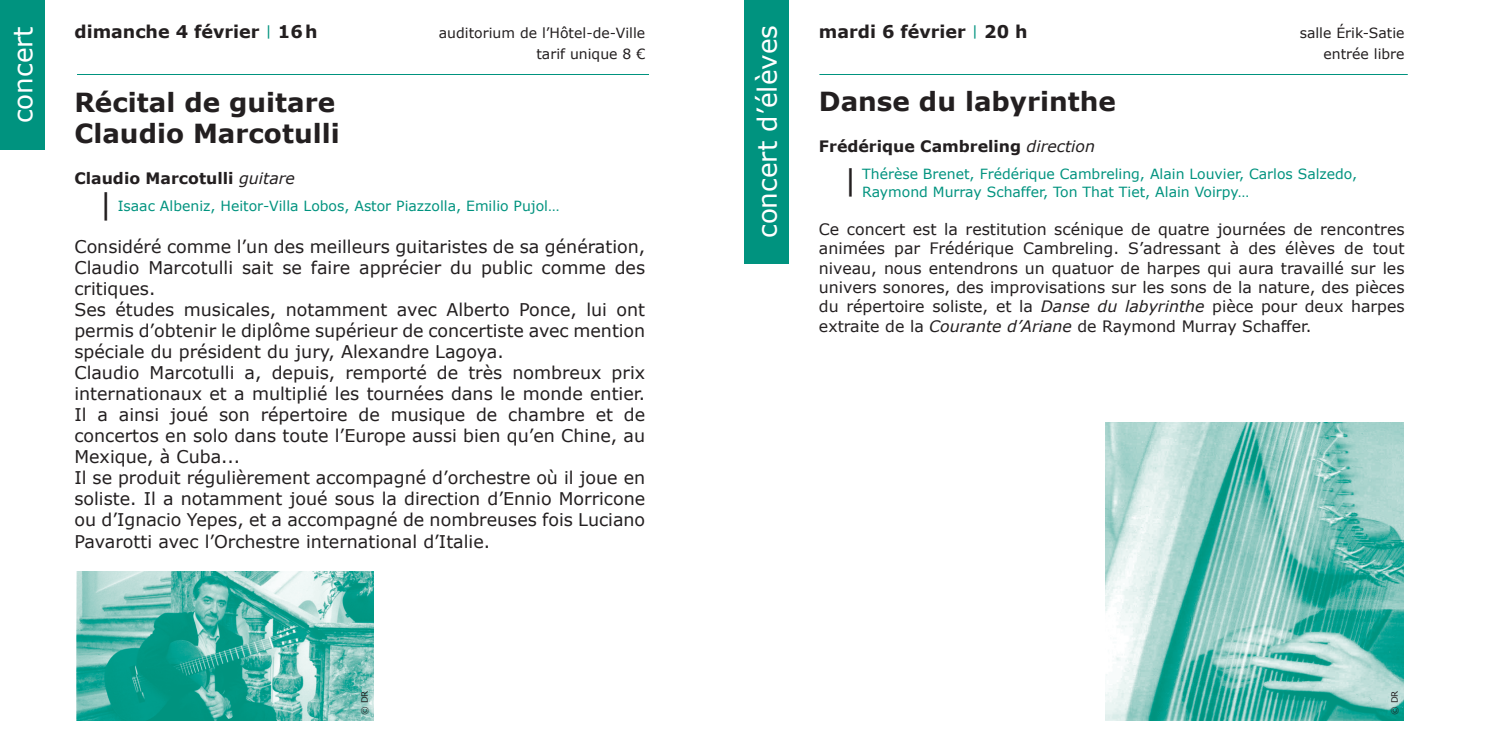
<style>
.page{position:relative;width:1489px;height:745px;background:#fff}
.page>*{position:absolute;margin:0;border:0;box-sizing:border-box;transform-origin:0 0}
.t1{font:700 26.25px/31.5px "Verdana";color:#231f20}
.t2{font:26.25px "Verdana";color:#fff}
.t3{font:17.5px/21px "Verdana";color:#231f20}
.t4{font:700 17.5px "Verdana";color:#231f20}
.t5{font:15.75px/19.2px "Verdana";color:#231f20;text-align:justify}
.t6{font:700 15.75px "Verdana";color:#231f20}
.t7{font:14px/17.5px "Verdana";color:#00937f}
.t8{font:14px/21px "Verdana";color:#231f20;text-align:right}
.t9{font:8.75px "Verdana";color:#231f20}
.s1{font-weight:400;font-size:14px;color:#00937f}
.s2{font-weight:400;font-style:italic}
.s3{font-size:29.75px;color:#231f20}
.s4{font-style:italic}
</style>
<div class="page">
<div style="left:0;top:0;width:45px;height:149px;background:#00937f"></div>
<div style="left:744px;top:0;width:45px;height:263px;background:#00937f"></div>
<hr style="left:77px;top:74px;width:572px;height:1px;background:#00937f">
<hr style="left:819px;top:74px;width:588px;height:1px;background:#00937f">
<img style="left:1105px;top:422px;width:298px;height:297px">
<img style="left:76px;top:571px;width:298px;height:148px">
<p class="t4" style="left:74px;top:21px;width:244px">dimanche 4 février <span class="s1">|</span> 16h</p>
<p class="t8" style="left:439px;top:22px;width:208px">auditorium de l’Hôtel-de-Ville tarif unique 8 €</p>
<h1 class="t1" style="left:74px;top:86px;width:267px">Récital de guitare<br>Claudio Marcotulli</h1>
<p class="t6" style="left:74px;top:168px;width:222px">Claudio Marcotulli <span class="s2">guitare</span></p>
<p class="t7" style="left:99px;top:197px;width:462px"><span class="s3">|</span> Isaac Albeniz, Heitor-Villa Lobos, Astor Piazzolla, Emilio Pujol…</p>
<p class="t3" style="left:74px;top:235px;width:572px">Considéré comme l’un des meilleurs guitaristes de sa génération, Claudio Marcotulli sait se faire apprécier du public comme des critiques.<br>Ses études musicales, notamment avec Alberto Ponce, lui ont permis d’obtenir le diplôme supérieur de concertiste avec mention spéciale du président du jury, Alexandre Lagoya.<br>Claudio Marcotulli a, depuis, remporté de très nombreux prix internationaux et a multiplié les tournées dans le monde entier.<br>Il a ainsi joué son répertoire de musique de chambre et de concertos en solo dans toute l’Europe aussi bien qu’en Chine, au Mexique, à Cuba...<br>Il se produit régulièrement accompagné d’orchestre où il joue en soliste. Il a notamment joué sous la direction d’Ennio Morricone ou d’Ignacio Yepes, et a accompagné de nombreuses fois Luciano Pavarotti avec l’Orchestre international d’Italie.</p>
<h1 class="t2" style="left:6px;top:123px;width:99px;rotate:-90deg">concert</h1>
<h1 class="t2" style="left:750px;top:238px;width:214px;rotate:-90deg">concert d’élèves</h1>
<p class="t4" style="left:819px;top:20px;width:210px">mardi 6 février <span class="s1">|</span> 20 h</p>
<p class="t8" style="left:1299px;top:22px;width:106px">salle Érik-Satie entrée libre</p>
<h1 class="t1" style="left:819px;top:85px;width:298px">Danse du labyrinthe</h1>
<p class="t6" style="left:819px;top:136px;width:278px">Frédérique Cambreling <span class="s2">direction</span></p>
<p class="t7" style="left:862px;top:165px;width:496px;text-indent:-18px"><span class="s3">|</span> Thérèse Brenet, Frédérique Cambreling, Alain Louvier, Carlos Salzedo,<br>Raymond Murray Schaffer, Ton That Tiet, Alain Voirpy…</p>
<p class="t5" style="left:819px;top:219px;width:587px">Ce concert est la restitution scénique de quatre journées de rencontres animées par Frédérique Cambreling. S’adressant à des élèves de tout niveau, nous entendrons un quatuor de harpes qui aura travaillé sur les univers sonores, des improvisations sur les sons de la nature, des pièces du répertoire soliste, et la <span class="s4">Danse du labyrinthe</span> pièce pour deux harpes extraite de la <span class="s4">Courante d’Ariane</span> de Raymond Murray Schaffer.</p>
<p class="t9" style="left:359px;top:714px;width:26px;rotate:-90deg">© DR</p>
<p class="t9" style="left:1388px;top:714px;width:26px;rotate:-90deg">© DR</p>
</div>
